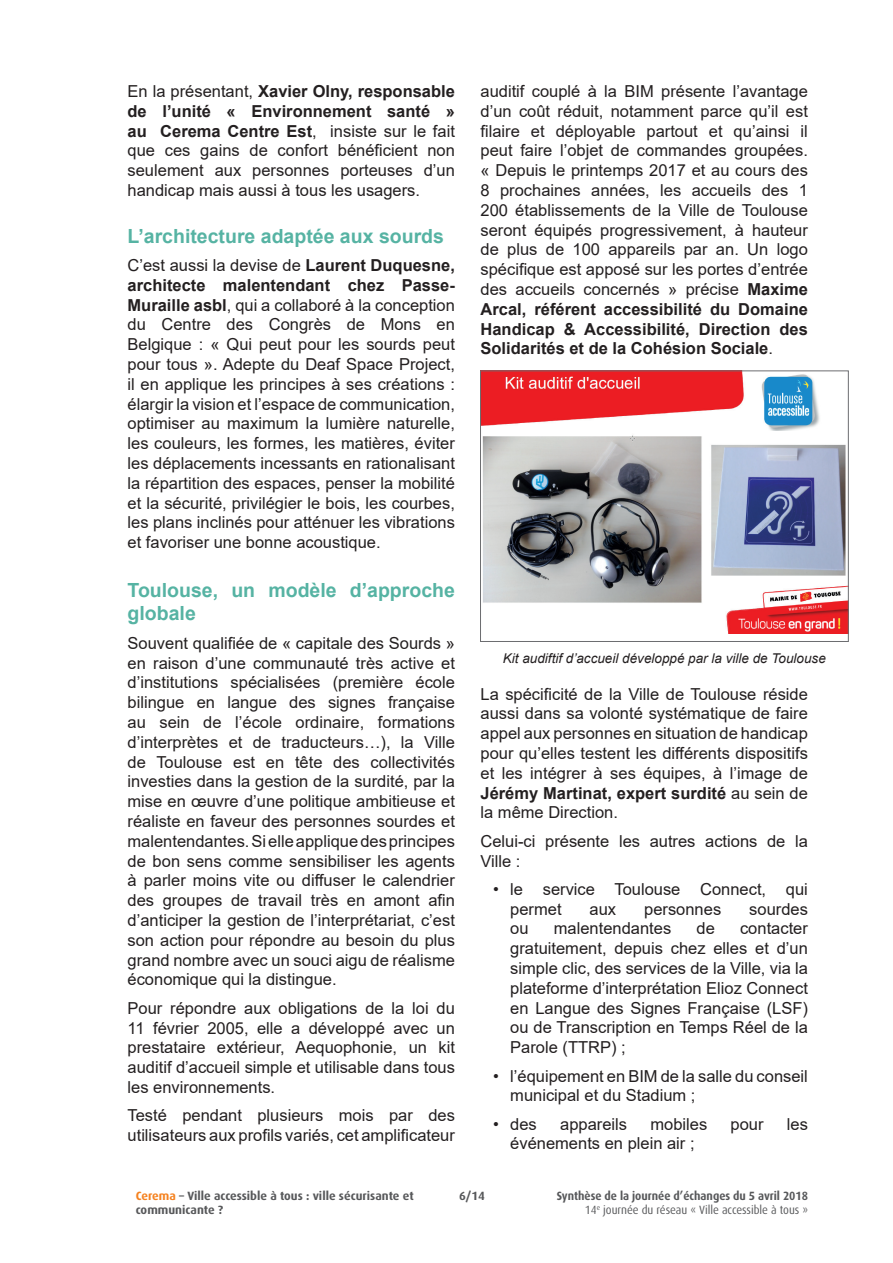
<style>
.page{position:relative;width:893px;height:1263px;background:#fff}
.page>*{position:absolute;margin:0;border:0;box-sizing:border-box;transform-origin:0 0}
.t1{font:700 19.5px/23.4px "Arial";color:#56b3a3}
.t2{font:16.5px/19.8px "Arial";color:#231f20;text-align:justify}
.t3{font:italic 13.5px "Arial";color:#231f20}
.t4{font:700 12px/14.4px "Dax OT";color:#57585a;text-align:right;scale:.93 1}
.t5{font:700 12px/14.4px "Dax OT";color:#57585a}
.s1{font-weight:700}
.s2{color:#f58220}
.s3{font-weight:400}
</style>
<div class="page">
<img style="left:482px;top:372px;width:365px;height:262px">
<div style="left:480px;top:370px;width:369px;height:272px;border:1px solid #6c6d70"></div>
<p class="t2" style="left:128px;top:81px;width:329px">En la présentant, <span class="s1">Xavier Olny, responsable de l’unité « Environnement santé » au Cerema Centre Est</span>, insiste sur le fait que ces gains de confort bénéficient non seulement aux personnes porteuses d’un handicap mais aussi à tous les usagers.</p>
<p class="t1" style="left:128px;top:224px;width:318px">L’architecture adaptée aux sourds</p>
<p class="t2" style="left:128px;top:255px;width:329px">C’est aussi la devise de <span class="s1">Laurent Duquesne, architecte malentendant chez Passe-Muraille asbl</span>, qui a collaboré à la conception du Centre des Congrès de Mons en Belgique : « Qui peut pour les sourds peut pour tous ». Adepte du Deaf Space Project, il en applique les principes à ses créations : élargir la vision et l’espace de communication, optimiser au maximum la lumière naturelle, les couleurs, les formes, les matières, éviter les déplacements incessants en rationalisant la répartition des espaces, penser la mobilité et la sécurité, privilégier le bois, les courbes, les plans inclinés pour atténuer les vibrations et favoriser une bonne acoustique.</p>
<p class="t1" style="left:128px;top:579px;width:329px">Toulouse, un modèle d’approche globale</p>
<p class="t2" style="left:128px;top:633px;width:329px">Souvent qualifiée de « capitale des Sourds » en raison d’une communauté très active et d’institutions spécialisées (première école bilingue en langue des signes française au sein de l’école ordinaire, formations d’interprètes et de traducteurs…), la Ville de Toulouse est en tête des collectivités investies dans la gestion de la surdité, par la mise en œuvre d’une politique ambitieuse et réaliste en faveur des personnes sourdes et malentendantes. Si elle applique des principes de bon sens comme sensibiliser les agents à parler moins vite ou diffuser le calendrier des groupes de travail très en amont afin d’anticiper la gestion de l’interprétariat, c’est son action pour répondre au besoin du plus grand nombre avec un souci aigu de réalisme économique qui la distingue.</p>
<p class="t2" style="left:128px;top:998px;width:329px">Pour répondre aux obligations de la loi du 11 février 2005, elle a développé avec un prestataire extérieur, Aequophonie, un kit auditif d’accueil simple et utilisable dans tous les environnements.</p>
<p class="t2" style="left:128px;top:1105px;width:329px">Testé pendant plusieurs mois par des utilisateurs aux profils variés, cet amplificateur</p>
<p class="t2" style="left:480px;top:81px;width:329px">auditif couplé à la BIM présente l’avantage d’un coût réduit, notamment parce qu’il est filaire et déployable partout et qu’ainsi il peut faire l’objet de commandes groupées. « Depuis le printemps 2017 et au cours des 8 prochaines années, les accueils des 1<br>200 établissements de la Ville de Toulouse seront équipés progressivement, à hauteur de plus de 100 appareils par an. Un logo spécifique est apposé sur les portes d’entrée des accueils concernés » précise <span class="s1">Maxime Arcal, référent accessibilité du Domaine Handicap &amp; Accessibilité, Direction des Solidarités et de la Cohésion Sociale</span>.</p>
<p class="t3" style="left:503px;top:649px;width:324px">Kit audiftif d’accueil développé par la ville de Toulouse</p>
<p class="t2" style="left:480px;top:684px;width:329px">La spécificité de la Ville de Toulouse réside aussi dans sa volonté systématique de faire appel aux personnes en situation de handicap pour qu’elles testent les différents dispositifs et les intégrer à ses équipes, à l’image de <span class="s1">Jérémy Martinat, expert surdité</span> au sein de la même Direction.</p>
<p class="t2" style="left:480px;top:831px;width:329px">Celui-ci présente les autres actions de la<br>Ville :</p>
<p class="t2" style="left:510px;top:879px;width:299px;text-indent:-17px">• le service Toulouse Connect, qui permet</p>
<p class="t2" style="left:590px;top:899px;width:28px">aux</p>
<p class="t2" style="left:644px;top:899px;width:79px">personnes</p>
<p class="t2" style="left:749px;top:899px;width:60px">sourdes</p>
<p class="t2" style="left:510px;top:919px;width:20px">ou</p>
<p class="t2" style="left:554px;top:919px;width:119px">malentendantes</p>
<p class="t2" style="left:696px;top:919px;width:20px">de</p>
<p class="t2" style="left:510px;top:919px;width:299px;text-indent:230px">contacter gratuitement, depuis chez elles et d’un simple clic, des services de la Ville, via la plateforme d’interprétation Elioz Connect en Langue des Signes Française (LSF) ou de Transcription en Temps Réel de la Parole (TTRP) ;</p>
<p class="t2" style="left:510px;top:1066px;width:299px;text-indent:-17px">• l’équipement en BIM de la salle du conseil municipal et du Stadium ;</p>
<p class="t2" style="left:493px;top:1114px;width:45px">• des</p>
<p class="t2" style="left:560px;top:1114px;width:68px">appareils</p>
<p class="t2" style="left:650px;top:1114px;width:58px">mobiles</p>
<p class="t2" style="left:730px;top:1114px;width:35px">pour</p>
<p class="t2" style="left:787px;top:1114px;width:23px">les</p>
<p class="t2" style="left:510px;top:1134px;width:186px">événements en plein air ;</p>
<p class="t5" style="left:459px;top:1188px;width:27px">6/14</p>
<p class="t5" style="left:136px;top:1188px;width:279px"><span class="s2">Cerema</span> – Ville accessible à tous : ville sécurisante et communicante ?</p>
<p class="t4" style="left:557px;top:1188px;width:272px">Synthèse de la journée d’échanges du 5 avril 2018<br><span class="s3">14</span><sup>e</sup> <span class="s3">journée du réseau « Ville accessible à tous »</span></p>
</div>
